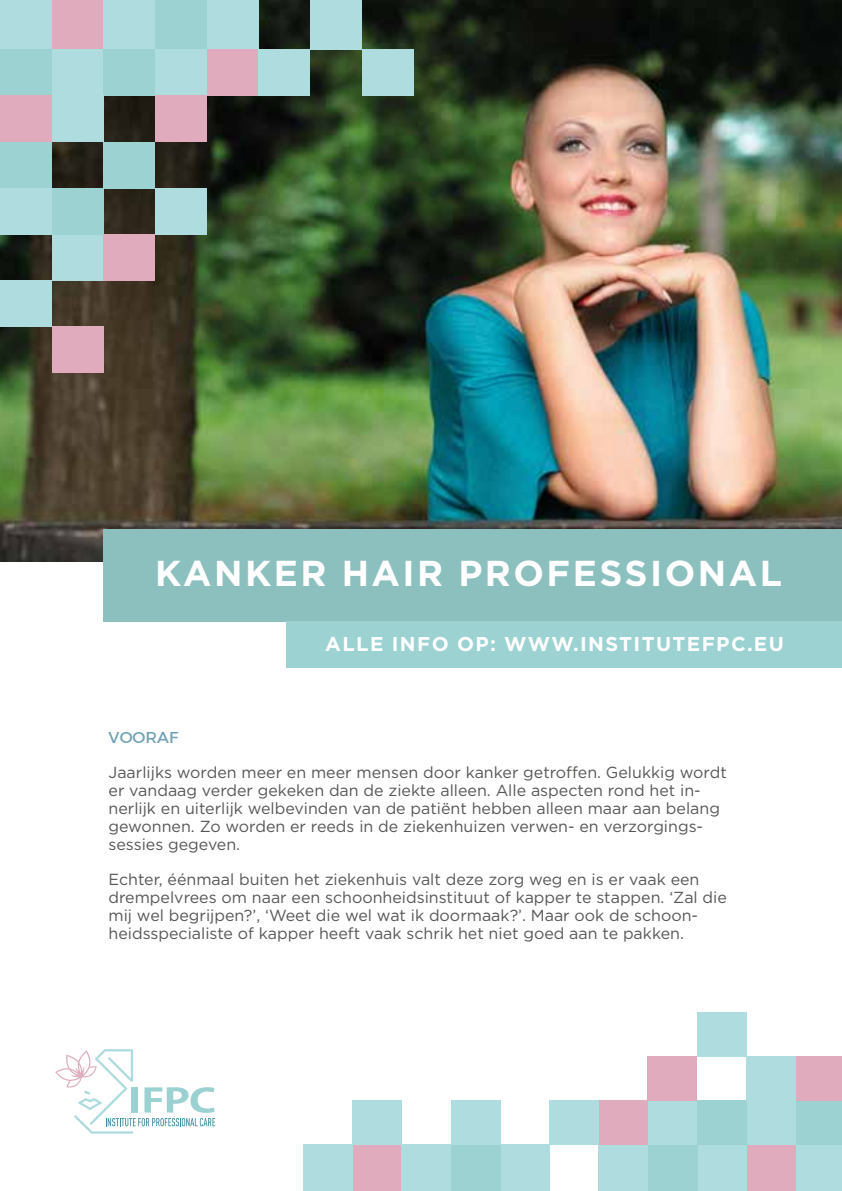
<style>
.page{position:relative;width:842px;height:1191px;background:#fff}
.page>*{position:absolute;margin:0;border:0;box-sizing:border-box;transform-origin:0 0}
.t1{font:700 36px "Gotham Pro";letter-spacing:.07em;color:#fff}
.t2{font:700 20px "Gotham Pro";letter-spacing:.07em;color:#fff}
.t3{font:16px/18px "Gotham Pro";color:#575756}
.t4{font:16px "Montserrat";letter-spacing:.01em;color:#70a2b4}
</style>
<div class="page">
<img style="left:0;top:0;width:842px;height:561px">
<div style="left:796px;top:1144px;width:46px;height:47px;background:#afdcdf"></div>
<div style="left:747px;top:1144px;width:49px;height:47px;background:#e0acbd"></div>
<div style="left:697px;top:1144px;width:50px;height:47px;background:#afdcdf"></div>
<div style="left:648px;top:1144px;width:49px;height:47px;background:#9dd2d2"></div>
<div style="left:599px;top:1144px;width:49px;height:47px;background:#afdcdf"></div>
<div style="left:500px;top:1144px;width:50px;height:47px;background:#afdcdf"></div>
<div style="left:451px;top:1144px;width:49px;height:47px;background:#9dd2d2"></div>
<div style="left:352px;top:1144px;width:50px;height:47px;background:#e0acbd"></div>
<div style="left:796px;top:1100px;width:46px;height:44px;background:#9dd2d2"></div>
<div style="left:747px;top:1100px;width:49px;height:44px;background:#afdcdf"></div>
<div style="left:648px;top:1100px;width:49px;height:44px;background:#afdcdf"></div>
<div style="left:599px;top:1100px;width:49px;height:44px;background:#e0acbd"></div>
<div style="left:550px;top:1100px;width:49px;height:44px;background:#afdcdf"></div>
<div style="left:451px;top:1100px;width:49px;height:44px;background:#afdcdf"></div>
<div style="left:352px;top:1100px;width:50px;height:44px;background:#afdcdf"></div>
<div style="left:402px;top:1144px;width:49px;height:47px;background:#afdcdf"></div>
<div style="left:303px;top:1144px;width:49px;height:47px;background:#afdcdf"></div>
<div style="left:796px;top:1056px;width:46px;height:44px;background:#e0acbd"></div>
<div style="left:697px;top:1100px;width:50px;height:44px;background:#9dd2d2"></div>
<div style="left:747px;top:1056px;width:49px;height:44px;background:#afdcdf"></div>
<div style="left:697px;top:1012px;width:49px;height:44px;background:#afdcdf"></div>
<div style="left:648px;top:1056px;width:49px;height:44px;background:#e0acbd"></div>
<div style="left:0;top:0;width:52px;height:50px;background:#afdcdf"></div>
<div style="left:52px;top:0;width:51px;height:50px;background:#e0acbd"></div>
<div style="left:103px;top:0;width:52px;height:50px;background:#afdcdf"></div>
<div style="left:155px;top:0;width:52px;height:50px;background:#9dd2d2"></div>
<div style="left:207px;top:0;width:51px;height:50px;background:#afdcdf"></div>
<div style="left:310px;top:0;width:52px;height:50px;background:#afdcdf"></div>
<div style="left:0;top:50px;width:52px;height:46px;background:#9dd2d2"></div>
<div style="left:52px;top:50px;width:51px;height:46px;background:#afdcdf"></div>
<div style="left:155px;top:50px;width:52px;height:46px;background:#afdcdf"></div>
<div style="left:207px;top:50px;width:51px;height:46px;background:#e0acbd"></div>
<div style="left:258px;top:50px;width:52px;height:46px;background:#afdcdf"></div>
<div style="left:362px;top:50px;width:51px;height:46px;background:#afdcdf"></div>
<div style="left:0;top:96px;width:52px;height:46px;background:#e0acbd"></div>
<div style="left:103px;top:50px;width:52px;height:46px;background:#9dd2d2"></div>
<div style="left:0;top:142px;width:52px;height:46px;background:#9dd2d2"></div>
<div style="left:52px;top:96px;width:51px;height:46px;background:#afdcdf"></div>
<div style="left:0;top:280px;width:52px;height:47px;background:#afdcdf"></div>
<div style="left:155px;top:188px;width:52px;height:46px;background:#afdcdf"></div>
<div style="left:155px;top:96px;width:52px;height:46px;background:#e0acbd"></div>
<div style="left:0;top:188px;width:52px;height:46px;background:#afdcdf"></div>
<div style="left:103px;top:142px;width:52px;height:46px;background:#9dd2d2"></div>
<div style="left:52px;top:234px;width:51px;height:46px;background:#afdcdf"></div>
<div style="left:52px;top:327px;width:51px;height:46px;background:#e0acbd"></div>
<div style="left:52px;top:188px;width:51px;height:46px;background:#9dd2d2"></div>
<div style="left:103px;top:234px;width:52px;height:46px;background:#e0acbd"></div>
<svg style="left:55px;top:1049px;width:160px;height:84px"></svg>
<div style="left:104px;top:529px;width:738px;height:92px;background:#8cc0bf"></div>
<div style="left:287px;top:621px;width:555px;height:47px;background:#9dd2d2"></div>
<h1 class="t1" style="left:155px;top:552px;width:628px">KANKER HAIR PROFESSIONAL</h1>
<p class="t2" style="left:325px;top:632px;width:460px">ALLE INFO OP: WWW.INSTITUTEFPC.EU</p>
<p class="t4" style="left:109px;top:727px;width:71px">VOORAF</p>
<p class="t3" style="left:109px;top:763px;width:620px">Jaarlijks worden meer en meer mensen door kanker getroffen. Gelukkig wordt er vandaag verder gekeken dan de ziekte alleen. Alle aspecten rond het in&shy;nerlijk en uiterlijk welbevinden van de patiënt hebben alleen maar aan belang gewonnen. Zo worden er reeds in de ziekenhuizen verwen- en verzorgings&shy;sessies gegeven.</p>
<p class="t3" style="left:109px;top:870px;width:620px">Echter, éénmaal buiten het ziekenhuis valt deze zorg weg en is er vaak een drempelvrees om naar een schoonheidsinstituut of kapper te stappen. ‘Zal die mij wel begrijpen?’, ‘Weet die wel wat ik doormaak?’. Maar ook de schoon&shy;heidsspecialiste of kapper heeft vaak schrik het niet goed aan te pakken.</p>
</div>
